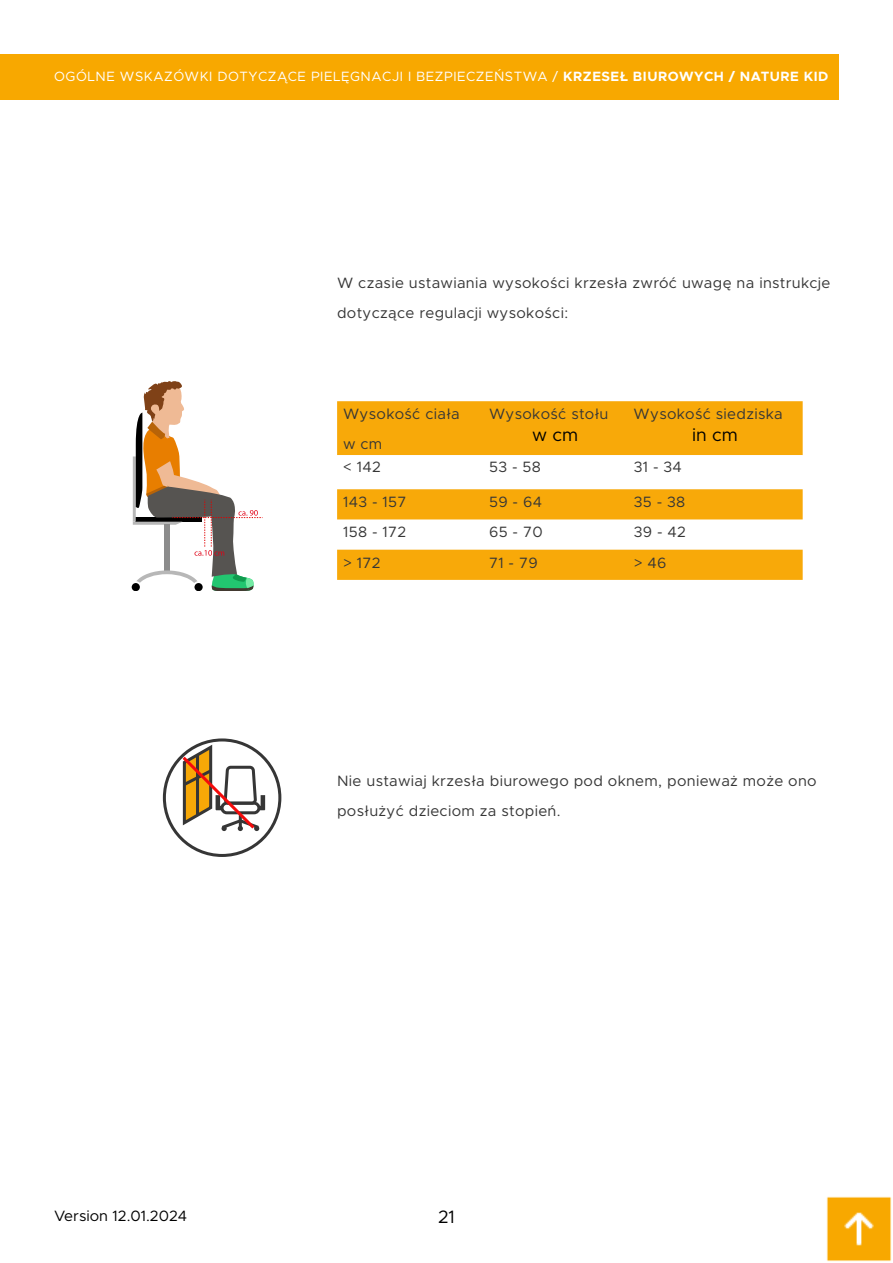
<style>
.page{position:relative;width:893px;height:1263px;background:#fff}
.page>*{position:absolute;margin:0;border:0;box-sizing:border-box;transform-origin:0 0}
.t1{font:18px "Metropolis";color:#000}
.t2{font:15px/30px "Metropolis";letter-spacing:.02em;color:#363636}
.t3{font:15px "Metropolis";color:#000}
.t4{font:13.5px "Metropolis";letter-spacing:.04em;color:#fff}
.s1{font-weight:700}
</style>
<div class="page">
<div style="left:0;top:54px;width:839px;height:45px;background:#f8a800"></div>
<svg style="left:337px;top:401px;width:466px;height:179px"></svg>
<div style="left:163px;top:738px;width:118px;height:119px;border:3px solid #363636;border-radius:50%"></div>
<svg style="left:179px;top:742px;width:86px;height:90px"></svg>
<svg style="left:133px;top:381px;width:130px;height:210px"></svg>
<img style="left:827px;top:1197px;width:64px;height:64px">
<p class="t4" style="left:54px;top:68px;width:776px">OGÓLNE WSKAZÓWKI DOTYCZĄCE PIELĘGNACJI I BEZPIECZEŃSTWA / <span class="s1">KRZESEŁ BIUROWYCH / NATURE KID</span></p>
<p class="t2" style="left:337px;top:268px;width:495px">W czasie ustawiania wysokości krzesła zwróć uwagę na instrukcje dotyczące regulacji wysokości:</p>
<p class="t2" style="left:343px;top:399px;width:118px">Wysokość ciała w cm</p>
<p class="t2" style="left:489px;top:399px;width:121px">Wysokość stołu</p>
<p class="t1" style="left:532px;top:423px;width:48px">w cm</p>
<p class="t2" style="left:634px;top:399px;width:151px">Wysokość siedziska</p>
<p class="t1" style="left:692px;top:423px;width:47px">in cm</p>
<p class="t2" style="left:343px;top:452px;width:39px">&lt; 142</p>
<p class="t2" style="left:489px;top:452px;width:53px">53 - 58</p>
<p class="t2" style="left:634px;top:452px;width:50px">31 - 34</p>
<p class="t2" style="left:343px;top:487px;width:65px">143 - 157</p>
<p class="t2" style="left:489px;top:487px;width:55px">59 - 64</p>
<p class="t2" style="left:634px;top:487px;width:53px">35 - 38</p>
<p class="t2" style="left:343px;top:517px;width:65px">158 - 172</p>
<p class="t2" style="left:489px;top:517px;width:55px">65 - 70</p>
<p class="t2" style="left:634px;top:517px;width:54px">39 - 42</p>
<p class="t2" style="left:343px;top:547px;width:39px">&gt; 172</p>
<p class="t2" style="left:489px;top:547px;width:50px">71 - 79</p>
<p class="t2" style="left:634px;top:547px;width:34px">&gt; 46</p>
<p class="t2" style="left:337px;top:765px;width:481px">Nie ustawiaj krzesła biurowego pod oknem, ponieważ może ono posłużyć dzieciom za stopień.</p>
<p class="t3" style="left:54px;top:1206px;width:135px">Version 12.01.2024</p>
<p class="t1" style="left:438px;top:1206px;width:18px">21</p>
</div>
